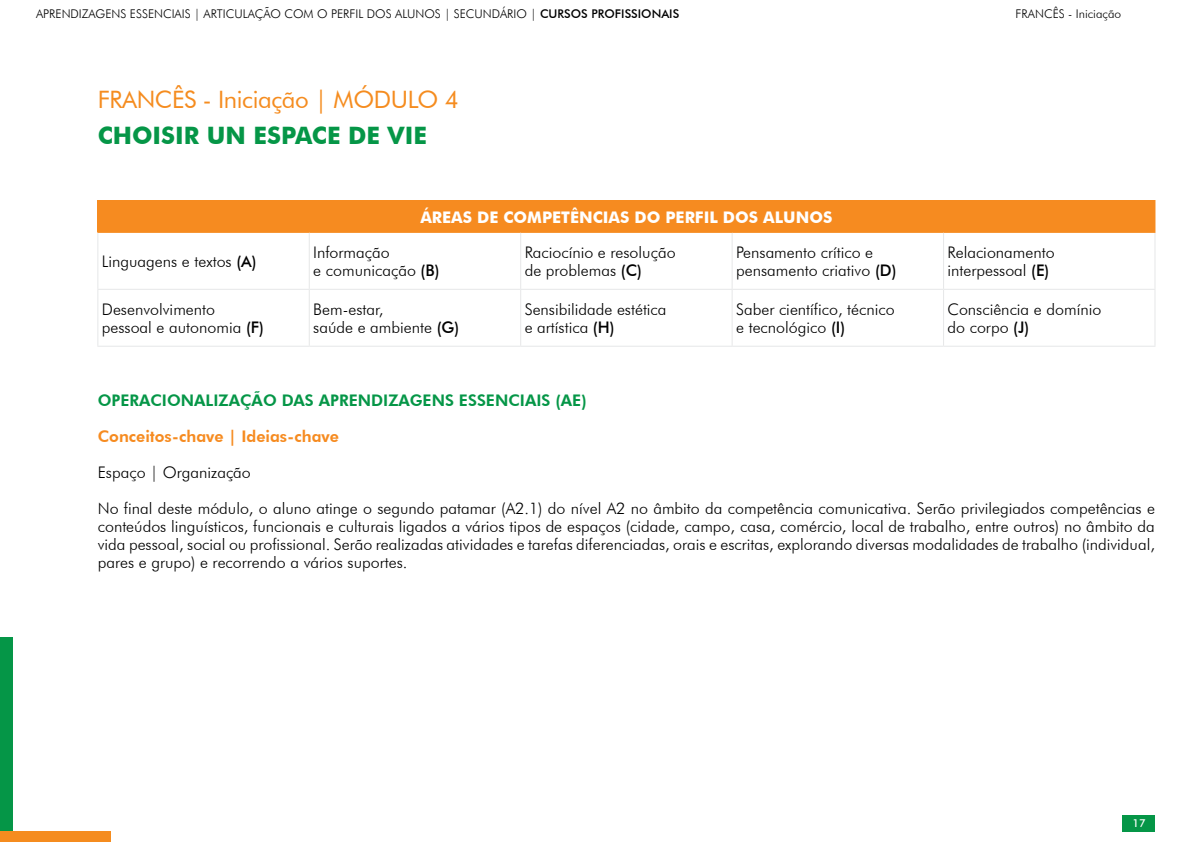
<style>
.page{position:relative;width:1191px;height:842px;background:#fff}
.page>*{position:absolute;margin:0;border:0;box-sizing:border-box;transform-origin:0 0}
.t1{font:24px/36px "Futura BT";letter-spacing:-.015em;color:#f58c1f}
.t2{font:300 16px/18px "Futura BT";color:#000}
.t3{font:800 16px "Futura BT";color:#059647}
.t4{font:700 16px "Futura BT";color:#fff}
.t5{font:800 16px "Futura BT";color:#f68b20}
.t6{font:300 12px "Futura BT";color:#000}
.t7{font:500 11px "Futura BT";color:#fff}
.s1{font-weight:500}
.s2{font-weight:700;color:#059647}
</style>
<div class="page">
<div style="left:0;top:637px;width:12px;height:205px;background:#059647"></div>
<div style="left:0;top:831px;width:110px;height:11px;background:#f58c1f"></div>
<div style="left:1122px;top:815px;width:33px;height:16px;background:#059647"></div>
<div style="left:98px;top:200px;width:1057px;height:32px;background:#f68b20"></div>
<hr style="left:97px;top:233px;width:1px;height:56px;background:#e6e7e8">
<hr style="left:309px;top:233px;width:1px;height:56px;background:#e6e7e8">
<hr style="left:520px;top:233px;width:1px;height:56px;background:#e6e7e8">
<hr style="left:731px;top:233px;width:1px;height:56px;background:#e6e7e8">
<hr style="left:943px;top:233px;width:1px;height:56px;background:#e6e7e8">
<hr style="left:1154px;top:233px;width:1px;height:56px;background:#e6e7e8">
<hr style="left:97px;top:289px;width:212px;height:1px;background:#e6e7e8">
<hr style="left:97px;top:290px;width:1px;height:56px;background:#e6e7e8">
<hr style="left:309px;top:289px;width:212px;height:1px;background:#e6e7e8">
<hr style="left:309px;top:290px;width:1px;height:56px;background:#e6e7e8">
<hr style="left:521px;top:289px;width:211px;height:1px;background:#e6e7e8">
<hr style="left:520px;top:290px;width:1px;height:56px;background:#e6e7e8">
<hr style="left:732px;top:289px;width:211px;height:1px;background:#e6e7e8">
<hr style="left:731px;top:290px;width:1px;height:56px;background:#e6e7e8">
<hr style="left:943px;top:289px;width:212px;height:1px;background:#e6e7e8">
<hr style="left:943px;top:290px;width:1px;height:56px;background:#e6e7e8">
<hr style="left:1154px;top:290px;width:1px;height:56px;background:#e6e7e8">
<hr style="left:97px;top:346px;width:212px;height:1px;background:#e6e7e8">
<hr style="left:309px;top:346px;width:212px;height:1px;background:#e6e7e8">
<hr style="left:521px;top:346px;width:211px;height:1px;background:#e6e7e8">
<hr style="left:732px;top:346px;width:211px;height:1px;background:#e6e7e8">
<hr style="left:943px;top:346px;width:212px;height:1px;background:#e6e7e8">
<hr style="left:97px;top:200px;width:212px;height:1px;background:#f68b20">
<hr style="left:97px;top:201px;width:1px;height:31px;background:#f68b20">
<hr style="left:97px;top:232px;width:212px;height:1px;background:#f68b20">
<hr style="left:309px;top:232px;width:212px;height:1px;background:#f68b20">
<hr style="left:521px;top:232px;width:211px;height:1px;background:#f68b20">
<hr style="left:732px;top:232px;width:211px;height:1px;background:#f68b20">
<hr style="left:943px;top:232px;width:212px;height:1px;background:#f68b20">
<p class="t6" style="left:36px;top:7px;width:645px">APRENDIZAGENS ESSENCIAIS | ARTICULAÇÃO COM O PERFIL DOS ALUNOS | SECUNDÁRIO | <span class="s1">CURSOS PROFISSIONAIS</span></p>
<p class="t6" style="left:1015px;top:7px;width:107px">FRANCÊS - Iniciação</p>
<p class="t1" style="left:98px;top:81px;width:363px">FRANCÊS - Iniciação | MÓDULO 4<br><span class="s2">CHOISIR UN ESPACE DE VIE</span></p>
<p class="t4" style="left:420px;top:207px;width:413px">ÁREAS DE COMPETÊNCIAS DO PERFIL DOS ALUNOS</p>
<p class="t2" style="left:102px;top:252px;width:156px">Linguagens e textos <span class="s1">(A)</span></p>
<p class="t2" style="left:313px;top:243px;width:128px">Informação<br>e comunicação <span class="s1">(B)</span></p>
<p class="t2" style="left:525px;top:243px;width:152px">Raciocínio e resolução de problemas <span class="s1">(C)</span></p>
<p class="t2" style="left:736px;top:243px;width:162px">Pensamento crítico e pensamento criativo <span class="s1">(D)</span></p>
<p class="t2" style="left:947px;top:243px;width:109px">Relacionamento interpessoal <span class="s1">(E)</span></p>
<p class="t2" style="left:102px;top:300px;width:164px">Desenvolvimento pessoal e autonomia <span class="s1">(F)</span></p>
<p class="t2" style="left:313px;top:300px;width:147px">Bem-estar,<br>saúde e ambiente <span class="s1">(G)</span></p>
<p class="t2" style="left:525px;top:300px;width:143px">Sensibilidade estética e artística <span class="s1">(H)</span></p>
<p class="t2" style="left:736px;top:300px;width:160px">Saber científico, técnico e tecnológico <span class="s1">(I)</span></p>
<p class="t2" style="left:947px;top:300px;width:155px">Consciência e domínio do corpo <span class="s1">(J)</span></p>
<p class="t3" style="left:98px;top:390px;width:490px">OPERACIONALIZAÇÃO DAS APRENDIZAGENS ESSENCIAIS (AE)</p>
<p class="t5" style="left:98px;top:426px;width:243px">Conceitos-chave | Ideias-chave</p>
<p class="t2" style="left:98px;top:463px;width:155px">Espaço | Organização</p>
<p class="t2" style="left:98px;top:499px;width:1058px;text-align:justify">No final deste módulo, o aluno atinge o segundo patamar (A2.1) do nível A2 no âmbito da competência comunicativa. Serão privilegiados competências e conteúdos linguísticos, funcionais e culturais ligados a vários tipos de espaços (cidade, campo, casa, comércio, local de trabalho, entre outros) no âmbito da vida pessoal, social ou profissional. Serão realizadas atividades e tarefas diferenciadas, orais e escritas, explorando diversas modalidades de trabalho (individual, pares e grupo) e recorrendo a vários suportes.</p>
<p class="t7" style="left:1132px;top:817px;width:7px">17</p>
</div>
